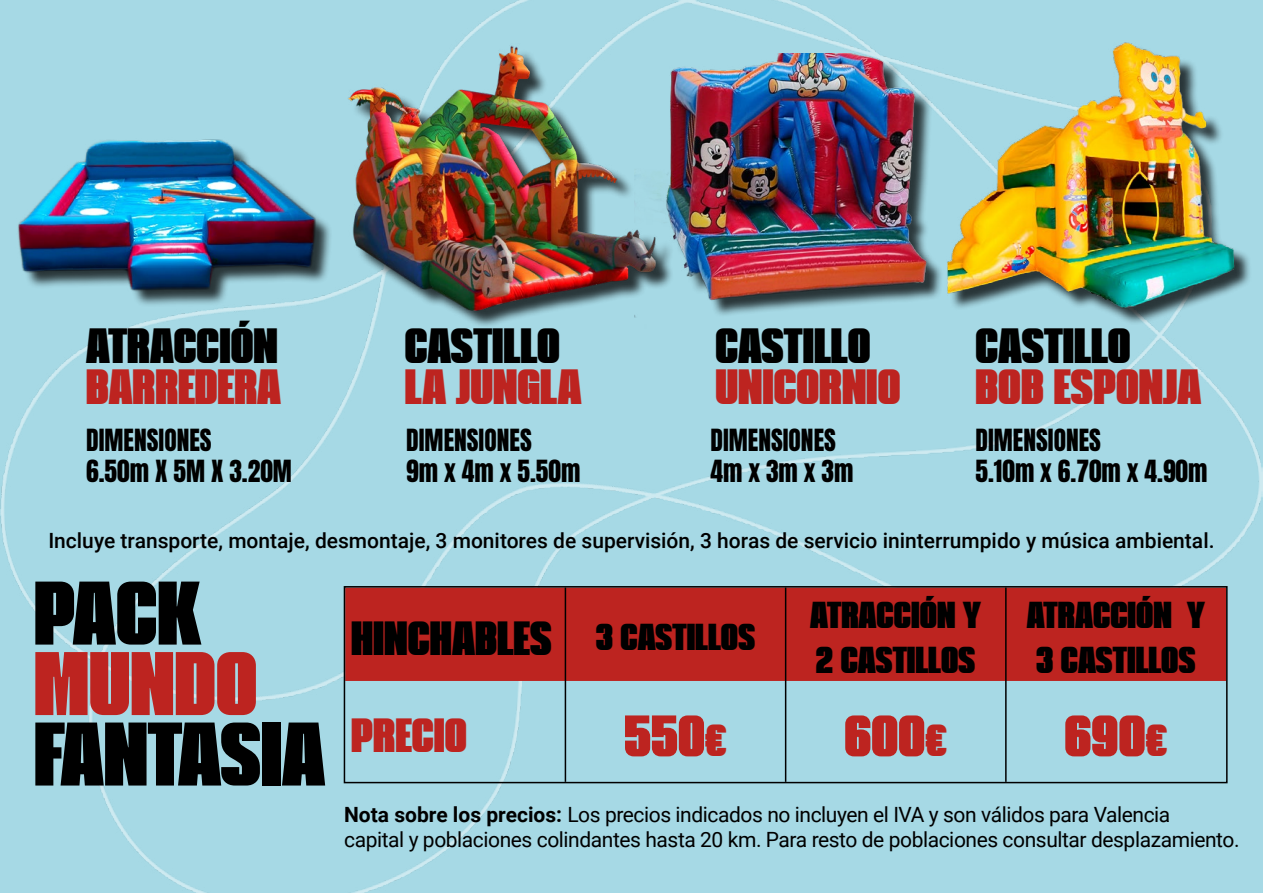
<style>
.page{position:relative;width:1263px;height:893px;background:#a6d9e5}
.page>*{position:absolute;margin:0;border:0;box-sizing:border-box;transform-origin:0 0}
.t1{font:90px "Memesique";color:#000}
.t2{font:90px "Memesique";color:#bd2420}
.t3{font:58.5px "Memesique";color:#bd2420}
.t4{font:49.5px "Memesique";color:#bd2420}
.t5{font:49.5px "Memesique";color:#000}
.t6{font:48px "Memesique";color:#000}
.t7{font:48px "Memesique";color:#bd2420}
.t8{font:37.5px/45px "Memesique";color:#000}
.t9{font:25.5px/30.6px "Anton";color:#000}
.t10{font:21px/25.2px "Roboto";letter-spacing:-.02em;color:#000}
.t11{font:500 21px "Roboto";color:#000}
.s1{font-size:37.5px}
.s2{font-size:45px}
.s3{font-weight:700}
</style>
<div class="page">
<img style="left:0;top:77px;width:319px;height:236px">
<div style="left:352px;top:49px;width:322px;height:279px;background:#000;opacity:.75"></div>
<img style="left:319px;top:43px;width:407px;height:270px">
<div style="left:639px;top:55px;width:305px;height:278px;background:#a6d9e5"></div>
<img style="left:634px;top:53px;width:307px;height:264px">
<div style="left:949px;top:45px;width:303px;height:280px;background:#a6d9e5"></div>
<img style="left:941px;top:26px;width:304px;height:312px">
<div style="left:347px;top:589px;width:877px;height:92px;background:#bd2420"></div>
<hr style="left:565px;top:587px;width:1px;height:94px;background:#000">
<hr style="left:785px;top:587px;width:1px;height:94px;background:#000">
<hr style="left:1005px;top:587px;width:1px;height:94px;background:#000">
<hr style="left:565px;top:681px;width:1px;height:101px;background:#000">
<hr style="left:785px;top:681px;width:1px;height:101px;background:#000">
<hr style="left:1005px;top:681px;width:1px;height:101px;background:#000">
<div style="left:344px;top:586px;width:883px;height:197px;border:2px solid #000"></div>
<h3 class="t5" style="left:86px;top:315px;width:193px">ATRACCIÓN</h3>
<h3 class="t4" style="left:86px;top:356px;width:196px">BARREDERA</h3>
<h3 class="t5" style="left:405px;top:315px;width:157px">CASTILLO</h3>
<h3 class="t4" style="left:405px;top:356px;width:178px">LA JUNGLA</h3>
<h3 class="t5" style="left:715px;top:315px;width:157px">CASTILLO</h3>
<h3 class="t4" style="left:715px;top:356px;width:187px">UNICORNIO</h3>
<h3 class="t5" style="left:975px;top:315px;width:157px">CASTILLO</h3>
<h3 class="t4" style="left:975px;top:356px;width:227px">BOB ESPONJA</h3>
<p class="t9" style="left:86px;top:427px;width:207px">DIMENSIONES<br>6.50m X 5M X 3.20M</p>
<p class="t9" style="left:406px;top:427px;width:176px">DIMENSIONES<br>9m x 4m x 5.50m</p>
<p class="t9" style="left:710px;top:427px;width:145px">DIMENSIONES<br>4m x 3m x 3m</p>
<p class="t9" style="left:975px;top:427px;width:233px">DIMENSIONES<br>5.10m x 6.70m x 4.90m</p>
<p class="t11" style="left:48px;top:526px;width:1168px">Incluye transporte, montaje, desmontaje, 3 monitores de supervisión, 3 horas de servicio ininterrumpido y música ambiental.</p>
<h1 class="t1" style="left:34px;top:557px;width:169px">PACK</h1>
<h1 class="t2" style="left:34px;top:628px;width:225px">MUNDO</h1>
<h1 class="t1" style="left:34px;top:698px;width:293px">FANTASIA</h1>
<h3 class="t6" style="left:351px;top:608px;width:406px">HINCHABLES <span class="s1">3 CASTILLOS</span></h3>
<h3 class="t8" style="left:810px;top:592px;width:172px">ATRACCIÓN Y<br>2 CASTILLOS</h3>
<h3 class="t8" style="left:1027px;top:592px;width:180px">ATRACCIÓN Y<br>3 CASTILLOS</h3>
<h3 class="t7" style="left:351px;top:705px;width:117px">PRECIO</h3>
<h2 class="t3" style="left:624px;top:700px;width:104px">550<span class="s2">€</span></h2>
<h2 class="t3" style="left:844px;top:700px;width:104px">600<span class="s2">€</span></h2>
<h2 class="t3" style="left:1064px;top:700px;width:105px">690<span class="s2">€</span></h2>
<p class="t10" style="left:344px;top:801px;width:897px"><span class="s3">Nota sobre los precios:</span> Los precios indicados no incluyen el IVA y son válidos para Valencia<br>capital y poblaciones colindantes hasta 20 km. Para resto de poblaciones consultar desplazamiento.</p>
</div>
